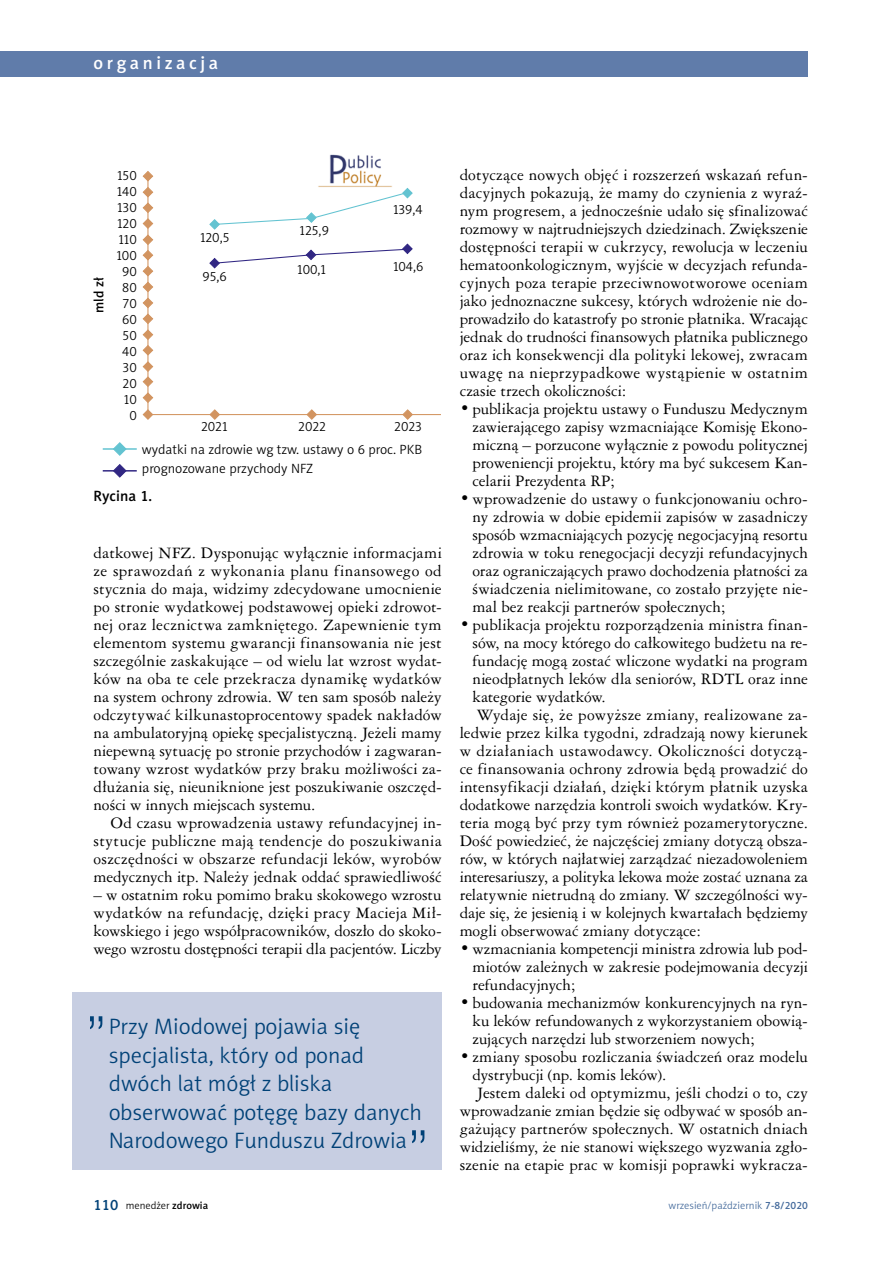
<style>
.page{position:relative;width:893px;height:1263px;background:#fff}
.page>*{position:absolute;margin:0;border:0;box-sizing:border-box;transform-origin:0 0}
.t1{font:52.5px "Swis 721 Lt PL";color:#004177}
.t2{font:22.5px/28.5px "Naomi Sans EFN Light";color:#004177}
.t3{font:18px "Naomi Sans EFN Medium";letter-spacing:.2em;color:#fff}
.t4{font:15px/18px "Ameri Garmnd PL";letter-spacing:.005em;color:#000;text-align:justify}
.t5{font:15px "Ameri Garmnd PL";letter-spacing:.03em;color:#000}
.t6{font:15px "Naomi Sans EFN Medium";color:#000}
.t7{font:13.5px/16px "Naomi Sans EFN Light";color:#000;text-align:right}
.t8{font:13.5px "Naomi Sans EFN Medium";color:#000}
.t9{font:10.5px "Naomi Sans EFN Light";color:#456b9c}
.t10{font:10.5px "Naomi Sans EFN Light";color:#000}
.s1{font-family:"Naomi Sans EFN Medium";font-size:15px;color:#004177}
.s2{font-family:"Naomi Sans EFN Medium"}
</style>
<div class="page">
<div style="left:72px;top:992px;width:370px;height:178px;background:#c7cee2"></div>
<svg style="left:147px;top:176px;width:294px;height:240px"></svg>
<svg style="left:143px;top:171px;width:10px;height:232px"></svg>
<svg style="left:143px;top:409px;width:10px;height:11px"></svg>
<svg style="left:209px;top:409px;width:11px;height:11px"></svg>
<svg style="left:306px;top:409px;width:11px;height:11px"></svg>
<svg style="left:402px;top:409px;width:11px;height:11px"></svg>
<svg style="left:209px;top:188px;width:204px;height:42px"></svg>
<svg style="left:209px;top:243px;width:204px;height:26px"></svg>
<svg style="left:114px;top:442px;width:12px;height:14px"></svg>
<hr style="left:103px;top:448px;width:34px;height:2px;background:#63c3d1">
<svg style="left:113px;top:464px;width:13px;height:14px"></svg>
<hr style="left:103px;top:470px;width:34px;height:2px;background:#312783">
<img style="left:314px;top:154px;width:82px;height:36px">
<div style="left:0;top:51px;width:808px;height:26px;background:#607caa"></div>
<p class="t3" style="left:94px;top:52px;width:126px">organizacja</p>
<p class="t8" style="left:91px;top:313px;width:37px;rotate:-90deg">mld zł</p>
<p class="t7" style="left:116px;top:168px;width:22px">150<br>140<br>130<br>120<br>110<br>100<br>90<br>80<br>70<br>60<br>50<br>40<br>30<br>20<br>10<br>0</p>
<p class="t7" style="left:200px;top:230px;width:31px">120,5</p>
<p class="t7" style="left:203px;top:269px;width:26px">95,6</p>
<p class="t7" style="left:300px;top:223px;width:31px">125,9</p>
<p class="t7" style="left:393px;top:202px;width:31px">139,4</p>
<p class="t7" style="left:297px;top:262px;width:30px">100,1</p>
<p class="t7" style="left:393px;top:259px;width:32px">104,6</p>
<p class="t7" style="left:201px;top:419px;width:28px">2021</p>
<p class="t7" style="left:298px;top:419px;width:29px">2022</p>
<p class="t7" style="left:394px;top:419px;width:29px">2023</p>
<p class="t7" style="left:142px;top:439px;width:282px;line-height:19.4px;text-align:left">wydatki na zdrowie wg tzw. ustawy o 6 proc. PKB prognozowane przychody NFZ</p>
<p class="t6" style="left:94px;top:487px;width:60px">Rycina 1.</p>
<p class="t4" style="left:94px;top:543px;width:350px">datkowej NFZ. Dysponując wyłącznie informacjami ze sprawozdań z wykonania planu finansowego od stycznia do maja, widzimy zdecydowane umocnienie po stronie wydatkowej podstawowej opieki zdrowot&shy;nej oraz lecznictwa zamkniętego. Zapewnienie tym elementom systemu gwarancji finansowania nie jest szczególnie zaskakujące – od wielu lat wzrost wydat&shy;ków na oba te cele przekracza dynamikę wydatków na system ochrony zdrowia. W ten sam sposób należy odczytywać kilkunastoprocentowy spadek nakładów na ambulatoryjną opiekę specjalistyczną. Jeżeli mamy niepewną sytuację po stronie przychodów i zagwaran&shy;towany wzrost wydatków przy braku możliwości za&shy;dłużania się, nieuniknione jest poszukiwanie oszczęd&shy;ności w innych miejscach systemu.</p>
<p class="t4" style="left:94px;top:813px;width:350px;text-indent:17px">Od czasu wprowadzenia ustawy refundacyjnej in&shy;stytucje publiczne mają tendencje do poszukiwania oszczędności w obszarze refundacji leków, wyrobów medycznych itp. Należy jednak oddać sprawiedliwość</p>
<p class="t4" style="left:94px;top:885px;width:350px">– w ostatnim roku pomimo braku skokowego wzrostu wydatków na refundację, dzięki pracy Macieja Mił&shy;kowskiego i jego współpracowników, doszło do skoko&shy;wego wzrostu dostępności terapii dla pacjentów. Liczby</p>
<h1 class="t1" style="left:85px;top:1002px;width:24px">”</h1>
<h2 class="t2" style="left:109px;top:1012px;width:315px">Przy Miodowej pojawia się specjalista, który od ponad dwóch lat mógł z bliska obserwować potęgę bazy danych<br>Narodowego Funduszu Zdrowia</h2>
<h1 class="t1" style="left:407px;top:1116px;width:24px">”</h1>
<p class="t4" style="left:460px;top:165px;width:350px">dotyczące nowych objęć i rozszerzeń wskazań refun&shy;dacyjnych pokazują, że mamy do czynienia z wyraź&shy;nym progresem, a jednocześnie udało się sfinalizować rozmowy w najtrudniejszych dziedzinach. Zwiększenie dostępności terapii w cukrzycy, rewolucja w leczeniu hematoonkologicznym, wyjście w decyzjach refunda&shy;cyjnych poza terapie przeciwnowotworowe oceniam jako jednoznaczne sukcesy, których wdrożenie nie do&shy;prowadziło do katastrofy po stronie płatnika. Wracając jednak do trudności finansowych płatnika publicznego oraz ich konsekwencji dla polityki lekowej, zwracam uwagę na nieprzypadkowe wystąpienie w ostatnim czasie trzech okoliczności:</p>
<p class="t4" style="left:472px;top:399px;width:337px;text-indent:-13px">• publikacja projektu ustawy o Funduszu Medycznym zawierającego zapisy wzmacniające Komisję Ekono&shy;miczną – porzucone wyłącznie z powodu politycznej proweniencji projektu, który ma być sukcesem Kan&shy;celarii Prezydenta RP;</p>
<p class="t4" style="left:472px;top:489px;width:337px;text-indent:-13px">• wprowadzenie do ustawy o funkcjonowaniu ochro&shy;ny zdrowia w dobie epidemii zapisów w zasadniczy sposób wzmacniających pozycję negocjacyjną resortu zdrowia w toku renegocjacji decyzji refundacyjnych oraz ograniczających prawo dochodzenia płatności za świadczenia nielimitowane, co zostało przyjęte nie&shy;mal bez reakcji partnerów społecznych;</p>
<p class="t4" style="left:460px;top:615px;width:350px">• publikacja projektu rozporządzenia ministra finan-</p>
<p class="t4" style="left:472px;top:633px;width:337px">sów, na mocy którego do całkowitego budżetu na re-</p>
<p class="t4" style="left:472px;top:651px;width:337px">fundację mogą zostać wliczone wydatki na program</p>
<p class="t4" style="left:472px;top:669px;width:337px">nieodpłatnych leków dla seniorów, RDTL oraz inne</p>
<p class="t4" style="left:472px;top:687px;width:135px">kategorie wydatków.</p>
<p class="t4" style="left:477px;top:705px;width:333px">Wydaje się, że powyższe zmiany, realizowane za-</p>
<p class="t4" style="left:460px;top:723px;width:350px">ledwie przez kilka tygodni, zdradzają nowy kierunek</p>
<p class="t5" style="left:460px;top:741px;width:350px">w działaniach ustawodawcy. Okoliczności dotyczą-</p>
<p class="t4" style="left:460px;top:759px;width:350px">ce finansowania ochrony zdrowia będą prowadzić do</p>
<p class="t4" style="left:460px;top:777px;width:350px">intensyfikacji działań, dzięki którym płatnik uzyska</p>
<p class="t4" style="left:460px;top:795px;width:350px">dodatkowe narzędzia kontroli swoich wydatków. Kry-</p>
<p class="t4" style="left:460px;top:813px;width:350px">teria mogą być przy tym również pozamerytoryczne.</p>
<p class="t4" style="left:460px;top:831px;width:350px">Dość powiedzieć, że najczęściej zmiany dotyczą obsza-</p>
<p class="t4" style="left:460px;top:849px;width:350px">rów, w których najłatwiej zarządzać niezadowoleniem</p>
<p class="t4" style="left:460px;top:867px;width:350px">interesariuszy, a polityka lekowa może zostać uznana za</p>
<p class="t4" style="left:460px;top:885px;width:350px">relatywnie nietrudną do zmiany. W szczególności wy-</p>
<p class="t4" style="left:460px;top:903px;width:350px">daje się, że jesienią i w kolejnych kwartałach będziemy</p>
<p class="t4" style="left:460px;top:921px;width:243px">mogli obserwować zmiany dotyczące:</p>
<p class="t4" style="left:472px;top:939px;width:337px;text-indent:-13px">• wzmacniania kompetencji ministra zdrowia lub pod&shy;miotów zależnych w zakresie podejmowania decyzji refundacyjnych;</p>
<p class="t4" style="left:472px;top:993px;width:337px;text-indent:-13px">• budowania mechanizmów konkurencyjnych na ryn&shy;ku leków refundowanych z wykorzystaniem obowią&shy;zujących narzędzi lub stworzeniem nowych;</p>
<p class="t4" style="left:460px;top:1047px;width:350px">• zmiany sposobu rozliczania świadczeń oraz modelu</p>
<p class="t4" style="left:472px;top:1065px;width:195px">dystrybucji (np. komis leków).</p>
<p class="t4" style="left:477px;top:1083px;width:333px">Jestem daleki od optymizmu, jeśli chodzi o to, czy</p>
<p class="t4" style="left:460px;top:1101px;width:350px">wprowadzanie zmian będzie się odbywać w sposób an-</p>
<p class="t4" style="left:460px;top:1119px;width:350px">gażujący partnerów społecznych. W ostatnich dniach</p>
<p class="t4" style="left:460px;top:1137px;width:350px">widzieliśmy, że nie stanowi większego wyzwania zgło-</p>
<p class="t4" style="left:460px;top:1155px;width:350px">szenie na etapie prac w komisji poprawki wykracza-</p>
<p class="t10" style="left:94px;top:1199px;width:116px"><span class="s1">110</span> menedżer <span class="s2">zdrowia</span></p>
<p class="t9" style="left:669px;top:1199px;width:141px">wrzesień/październik <span class="s2">7-8/2020</span></p>
</div>
